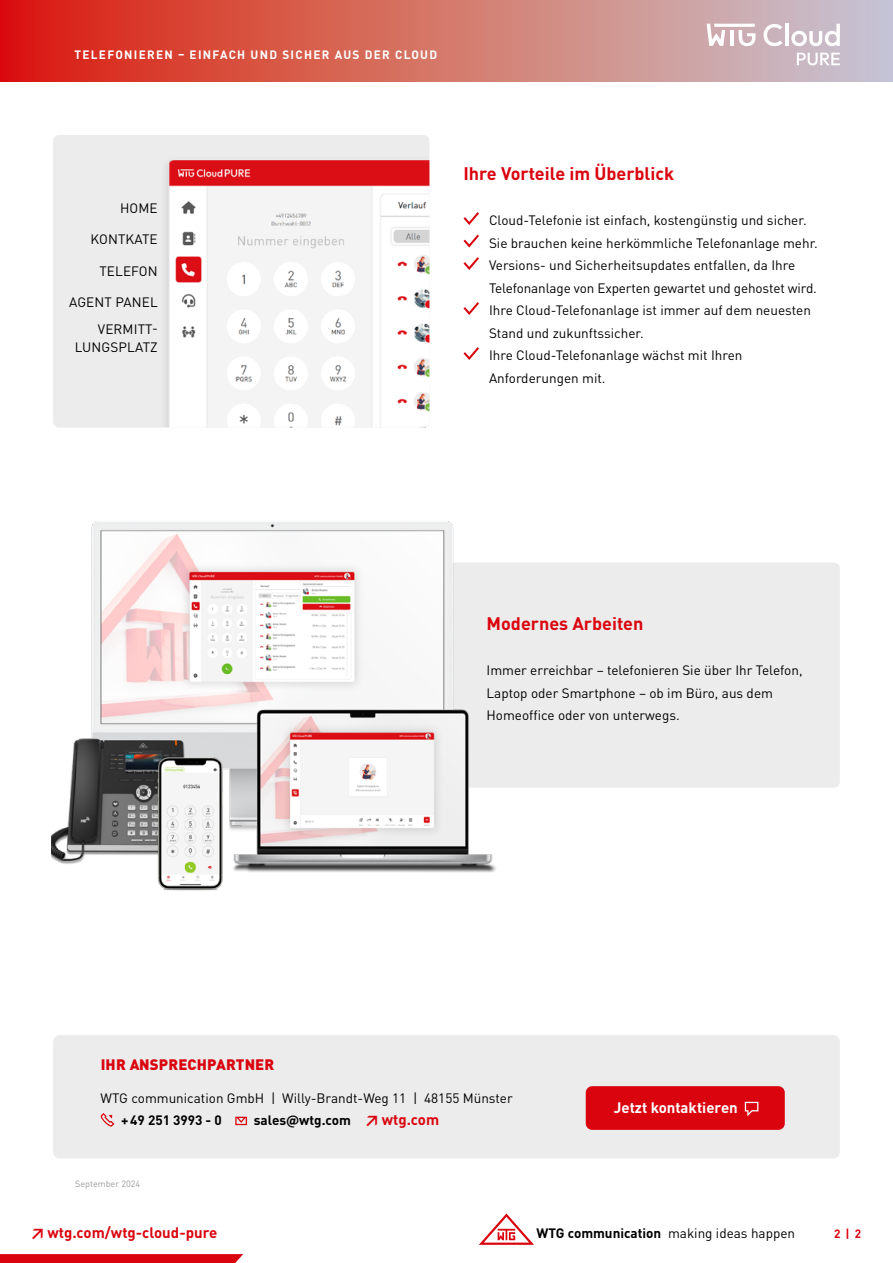
<style>
.page{position:relative;width:893px;height:1263px;background:#fff}
.page>*{position:absolute;margin:0;border:0;box-sizing:border-box;transform-origin:0 0}
.t1{font:700 18px "DINOT";color:#da040e}
.t2{font:700 15px "DINOT";color:#da040e}
.t3{font:900 15px "DINOT";letter-spacing:.01em;color:#da040e}
.t4{font:700 15px "DINOT";color:#fff}
.t5{font:13.5px/22.5px "DINOT";color:#000}
.t6{font:700 13.5px "DINOT";color:#000}
.t7{font:700 12px "DINOT";letter-spacing:.11em;color:#fff}
.t8{font:700 12px "DINOT";color:#da040e}
.t9{font:9px "DINOT";color:#9c9c9d}
.s1{font-size:15px;color:#da040e}
.s2{font-weight:700}
</style>
<div class="page">
<svg style="left:479px;top:1213px;width:55px;height:32px"></svg>
<svg style="left:0;top:1254px;width:243px;height:9px;background:#db0a14"></svg>
<div style="left:0;top:0;width:893px;height:81px;background:linear-gradient(to right,#dd1e09,#c9cdd3)"></div>
<div style="left:4px;top:9px;width:16px;height:11px;background:#da0f11"></div>
<svg style="left:797px;top:53px;width:43px;height:12px"></svg>
<svg style="left:763px;top:24px;width:19px;height:22px"></svg>
<hr style="left:785px;top:24px;width:4px;height:22px;background:#fff">
<svg style="left:791px;top:24px;width:49px;height:22px"></svg>
<hr style="left:730px;top:30px;width:4px;height:16px;background:#fff">
<hr style="left:714px;top:24px;width:41px;height:3px;background:#fff">
<svg style="left:739px;top:30px;width:16px;height:16px"></svg>
<svg style="left:707px;top:24px;width:18px;height:22px"></svg>
<div style="left:372px;top:563px;width:468px;height:225px;background:#ececec;border-radius:6px"></div>
<div style="left:53px;top:135px;width:376px;height:293px;background:#ececec;border-radius:6px"></div>
<img style="left:166px;top:160px;width:263px;height:268px">
<div style="left:53px;top:1035px;width:787px;height:123px;background:#ececec;border-radius:6px"></div>
<div style="left:586px;top:1086px;width:199px;height:44px;background:#da040e;border-radius:6px"></div>
<svg style="left:745px;top:1102px;width:13px;height:14px"></svg>
<svg style="left:100px;top:1113px;width:14px;height:14px"></svg>
<svg style="left:235px;top:1117px;width:12px;height:8px"></svg>
<svg style="left:463px;top:212px;width:16px;height:13px"></svg>
<svg style="left:463px;top:235px;width:16px;height:12px"></svg>
<svg style="left:463px;top:257px;width:16px;height:13px"></svg>
<svg style="left:463px;top:302px;width:16px;height:13px"></svg>
<svg style="left:463px;top:347px;width:16px;height:13px"></svg>
<img style="left:51px;top:521px;width:445px;height:370px">
<p class="t7" style="left:74px;top:46px;width:364px">TELEFONIEREN – EINFACH UND SICHER AUS DER CLOUD</p>
<p class="t5" style="left:120px;top:196px;width:39px">HOME</p>
<p class="t5" style="left:90px;top:228px;width:69px">KONTKATE</p>
<p class="t5" style="left:99px;top:259px;width:60px">TELEFON</p>
<p class="t5" style="left:69px;top:289px;width:90px;line-height:27px;text-align:right">AGENT PANEL<br>VERMITT-</p>
<p class="t5" style="left:75px;top:336px;width:84px">LUNGSPLATZ</p>
<h1 class="t1" style="left:463px;top:162px;width:212px">Ihre Vorteile im Überblick</h1>
<p class="t5" style="left:489px;top:209px;width:330px">Cloud-Telefonie ist einfach, kostengünstig und sicher.<br>Sie brauchen keine herkömmliche Telefonanlage mehr.<br>Versions- und Sicherheitsupdates entfallen, da Ihre Telefonanlage von Experten gewartet und gehostet wird.<br>Ihre Cloud-Telefonanlage ist immer auf dem neuesten Stand und zukunftssicher.<br>Ihre Cloud-Telefonanlage wächst mit Ihren Anforderungen mit.</p>
<h1 class="t1" style="left:486px;top:612px;width:158px">Modernes Arbeiten</h1>
<p class="t5" style="left:486px;top:659px;width:318px">Immer erreichbar – telefonieren Sie über Ihr Telefon,<br>Laptop oder Smartphone – ob im Büro, aus dem<br>Homeoffice oder von unterwegs.</p>
<p class="t3" style="left:101px;top:1054px;width:175px">IHR ANSPRECHPARTNER</p>
<p class="t5" style="left:101px;top:1086px;width:414px">WTG communication GmbH | Willy-Brandt-Weg 11 | 48155 Münster</p>
<p class="t6" style="left:121px;top:1111px;width:102px">+49 251 3993 - 0</p>
<p class="t6" style="left:254px;top:1111px;width:187px">sales@wtg.com <span class="s1">↗wtg.com</span></p>
<p class="t9" style="left:75px;top:1178px;width:67px">September 2024</p>
<p class="t4" style="left:614px;top:1098px;width:126px">Jetzt kontaktieren</p>
<p class="t2" style="left:30px;top:1222px;width:189px">↗wtg.com/wtg-cloud-pure</p>
<p class="t5" style="left:536px;top:1221px;width:260px"><span class="s2">WTG communication</span> making ideas happen</p>
<p class="t8" style="left:834px;top:1225px;width:29px">2 | 2</p>
</div>
